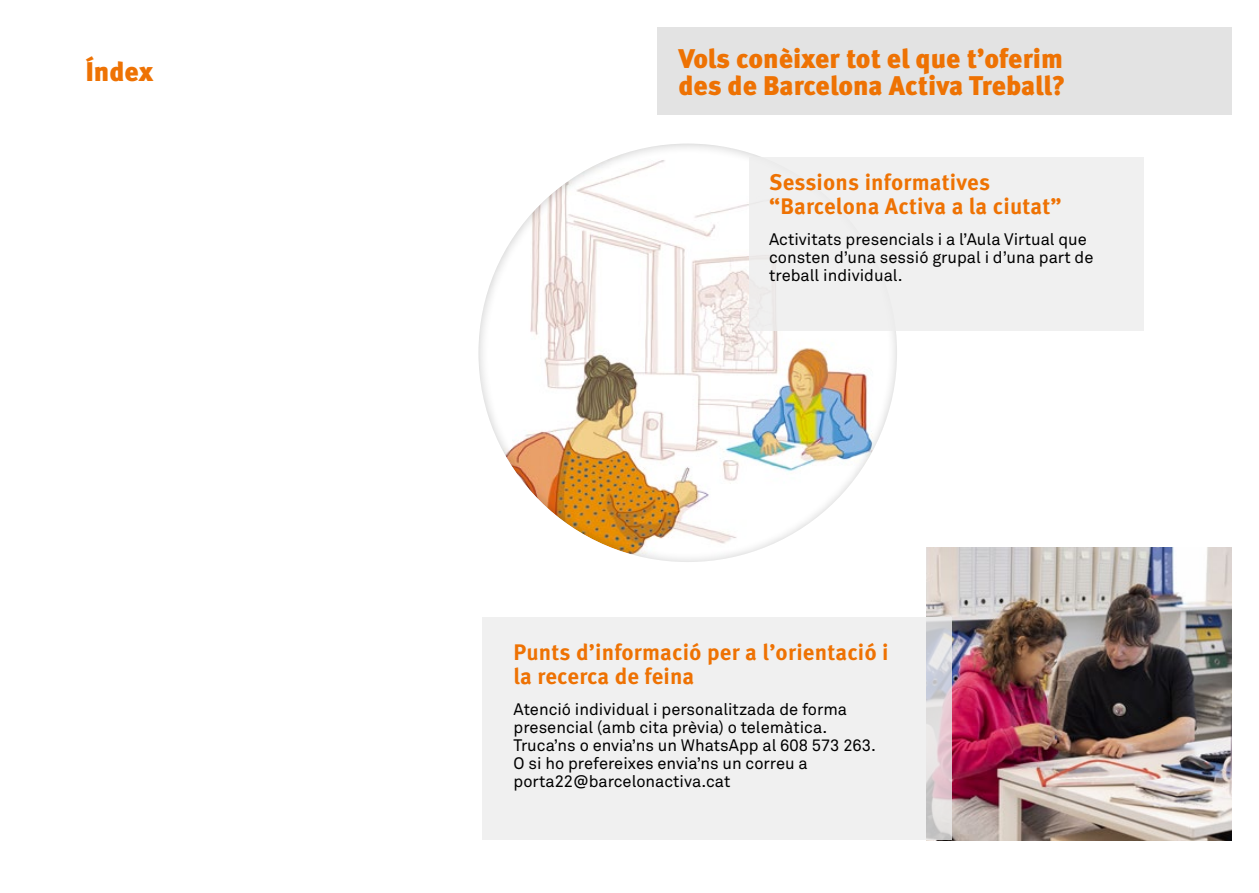
<style>
.page{position:relative;width:1259px;height:893px;background:#fff}
.page>*{position:absolute;margin:0;border:0;box-sizing:border-box;transform-origin:0 0}
.Sep_2_Titol{font:900 27px/27px "Meta Pro";color:#ee7203}
.t1{font:700 22.5px/24px "Meta Pro";letter-spacing:.01em;color:#ee7203}
.t2{font:16.5px/18px "Akkurat Pro";color:#000}
</style>
<div class="page">
<div style="left:465px;top:133px;width:446px;height:430px;background:#000;opacity:.25"></div>
<div style="left:748px;top:157px;width:395px;height:174px;background:#ededed"></div>
<img style="left:926px;top:548px;width:305px;height:292px">
<div style="left:482px;top:618px;width:470px;height:222px;background:#ededed"></div>
<div style="left:657px;top:28px;width:574px;height:87px;background:#e3e3e3"></div>
<p class="Sep_2_Titol" style="left:85px;top:59px;width:69px">Índex</p>
<p class="Sep_2_Titol" style="left:678px;top:46px;width:388px">Vols conèixer tot el que t’oferim des de Barcelona Activa Treball?</p>
<p class="t1" style="left:769px;top:171px;width:294px">Sessions informatives “Barcelona Activa a la ciutat”</p>
<p class="t2" style="left:769px;top:231px;width:326px">Activitats presencials i a l’Aula Virtual que consten d’una sessió grupal i d’una part de treball individual.</p>
<p class="t1" style="left:513px;top:641px;width:376px">Punts d’informació per a l’orientació i la recerca de feina</p>
<p class="t2" style="left:513px;top:701px;width:364px">Atenció individual i personalitzada de forma presencial (amb cita prèvia) o telemàtica.<br>Truca’ns o envia’ns un WhatsApp al 608 573 263.<br>O si ho prefereixes envia’ns un correu a porta22@barcelonactiva.cat</p>
</div>
